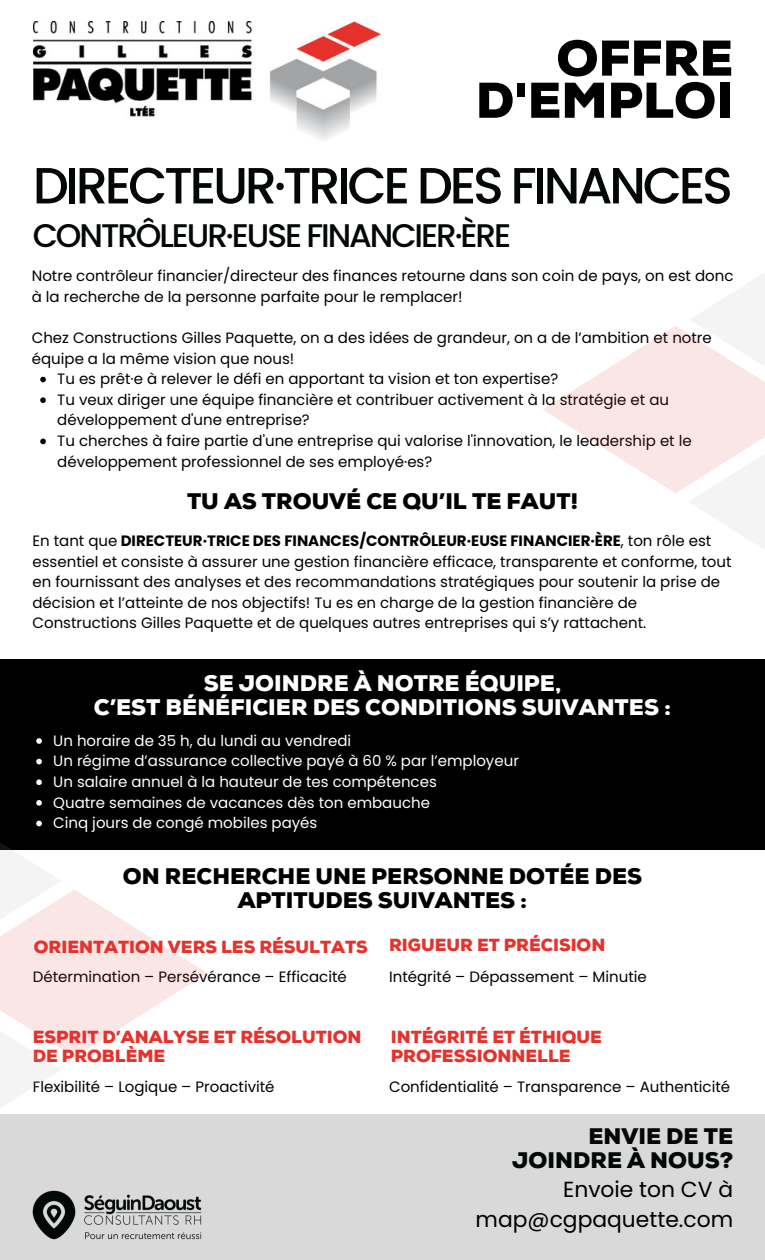
<style>
.page{position:relative;width:765px;height:1260px;background:#fff}
.page>*{position:absolute;margin:0;border:0;box-sizing:border-box;transform-origin:0 0}
.t1{font:500 50.88px "Poppins";letter-spacing:-.065em;color:#040707}
.t2{font:900 50.12px/42.1px "Nexa";color:#000;text-align:right}
.t3{font:500 32.75px "Poppins";letter-spacing:-.065em;color:#040707}
.t4{font:900 22.5px/24.4px "Nexa";color:#000;text-align:center}
.t5{font:900 22.5px/24.4px "Nexa";color:#fff;text-align:center}
.t6{font:900 22.5px/24.4px "Nexa";color:#040707;text-align:right}
.t7{font:21.88px/30px "Poppins";color:#000;text-align:right}
.t8{font:900 17.5px/18.8px "Nexa";color:#e5322d}
.t9{font:15px/20.6px "Poppins";color:#000}
.t10{font:15px "Poppins";color:#fff}
.s1{font-weight:700}
</style>
<div class="page">
<div style="left:0;top:1114px;width:765px;height:146px;background:#d9d9d9"></div>
<img style="left:32px;top:1190px;width:170px;height:50px">
<img style="left:34px;top:21px;width:347px;height:119px">
<svg style="left:40px;top:377px;width:6px;height:5px"></svg>
<svg style="left:40px;top:397px;width:6px;height:6px"></svg>
<svg style="left:40px;top:439px;width:6px;height:5px"></svg>
<div style="left:0;top:659px;width:765px;height:190px;background:#000"></div>
<svg style="left:36px;top:738px;width:6px;height:6px"></svg>
<svg style="left:36px;top:759px;width:6px;height:5px"></svg>
<svg style="left:36px;top:779px;width:6px;height:6px"></svg>
<svg style="left:0;top:800px;width:207px;height:308px"></svg>
<svg style="left:543px;top:273px;width:222px;height:276px"></svg>
<p class="t2" style="left:476px;top:39px;width:259px">OFFRE<br>D'EMPLOI</p>
<p class="t1" style="left:33px;top:150px;width:702px">DIRECTEUR·TRICE DES FINANCES</p>
<p class="t3" style="left:33px;top:212px;width:480px">CONTRÔLEUR·EUSE FINANCIER·ÈRE</p>
<h1 class="t9" style="left:32px;top:266px;width:703px">Notre contrôleur financier/directeur des finances retourne dans son coin de pays, on est donc à la recherche de la personne parfaite pour le remplacer!</h1>
<h2 class="t9" style="left:32px;top:327px;width:682px">Chez Constructions Gilles Paquette, on a des idées de grandeur, on a de l’ambition et notre équipe a la même vision que nous!</h2>
<p class="t9" style="left:57px;top:369px;width:502px">Tu es prêt·e à relever le défi en apportant ta vision et ton expertise?</p>
<p class="t9" style="left:57px;top:389px;width:613px">Tu veux diriger une équipe financière et contribuer activement à la stratégie et au développement d'une entreprise?</p>
<p class="t9" style="left:57px;top:431px;width:636px">Tu cherches à faire partie d'une entreprise qui valorise l'innovation, le leadership et le développement professionnel de ses employé·es?</p>
<p class="t4" style="left:187px;top:490px;width:392px">TU AS TROUVÉ CE QU’IL TE FAUT!</p>
<p class="t9" style="left:32px;top:530px;width:701px">En tant que <span class="s1">DIRECTEUR·TRICE DES FINANCES/CONTRÔLEUR·EUSE FINANCIER·ÈRE</span>, ton rôle est essentiel et consiste à assurer une gestion financière efficace, transparente et conforme, tout en fournissant des analyses et des recommandations stratégiques pour soutenir la prise de décision et l’atteinte de nos objectifs! Tu es en charge de la gestion financière de Constructions Gilles Paquette et de quelques autres entreprises qui s’y rattachent.</p>
<p class="t5" style="left:94px;top:672px;width:579px">SE JOINDRE À NOTRE ÉQUIPE,<br>C’EST BÉNÉFICIER DES CONDITIONS SUIVANTES :</p>
<p class="t10" style="left:53px;top:730px;width:299px">Un horaire de 35 h, du lundi au vendredi</p>
<p class="t10" style="left:53px;top:751px;width:467px">Un régime d’assurance collective payé à 60 % par l’employeur</p>
<h3 class="t10" style="left:53px;top:771px;width:385px">Un salaire annuel à la hauteur de tes compétences</h3>
<p class="t10" style="left:53px;top:792px;width:378px">Quatre semaines de vacances dès ton embauche</p>
<h3 class="t10" style="left:53px;top:812px;width:266px">Cinq jours de congé mobiles payés</h3>
<p class="t4" style="left:123px;top:864px;width:521px">ON RECHERCHE UNE PERSONNE DOTÉE DES<br>APTITUDES SUIVANTES :</p>
<p class="t8" style="left:34px;top:938px;width:335px">ORIENTATION VERS LES RÉSULTATS</p>
<p class="t9" style="left:33px;top:967px;width:316px">Détermination – Persévérance – Efficacité</p>
<h5 class="t8" style="left:389px;top:936px;width:218px">RIGUEUR ET PRÉCISION</h5>
<h5 class="t9" style="left:389px;top:967px;width:259px">Intégrité – Dépassement – Minutie</h5>
<p class="t8" style="left:33px;top:1029px;width:330px">ESPRIT D’ANALYSE ET RÉSOLUTION<br>DE PROBLÈME</p>
<p class="t8" style="left:391px;top:1029px;width:212px">INTÉGRITÉ ET ÉTHIQUE<br>PROFESSIONNELLE</p>
<h5 class="t9" style="left:33px;top:1076px;width:243px">Flexibilité – Logique – Proactivité</h5>
<p class="t9" style="left:389px;top:1076px;width:343px">Confidentialité – Transparence – Authenticité</p>
<p class="t6" style="left:512px;top:1125px;width:222px">ENVIE DE TE<br>JOINDRE À NOUS?</p>
<p class="t7" style="left:476px;top:1175px;width:259px">Envoie ton CV à map@cgpaquette.com</p>
</div>
